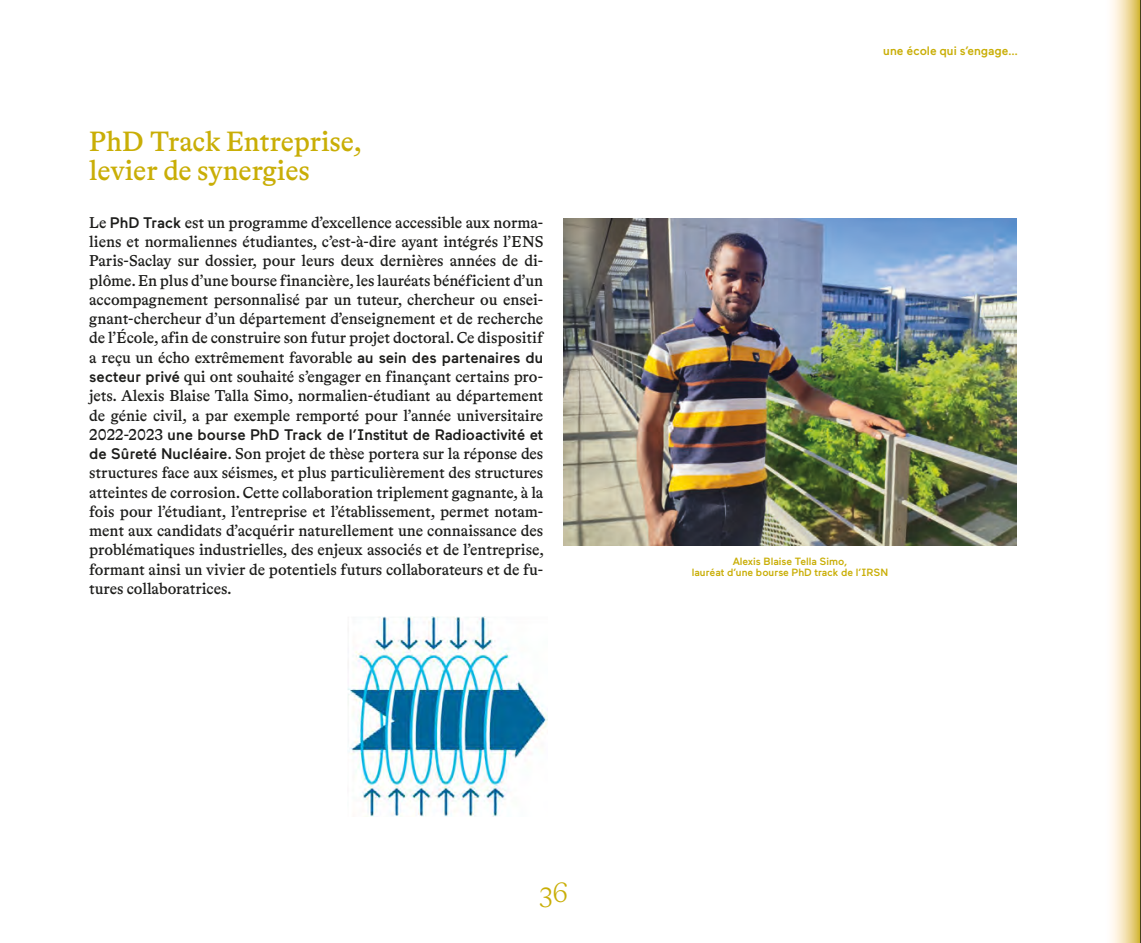
<style>
.page{position:relative;width:1141px;height:943px;background:#fff}
.page>*{position:absolute;margin:0;border:0;box-sizing:border-box;transform-origin:0 0}
.t1{font:500 28px/28.9px "Bradford LL";color:#c9ae06}
.t2{font:300 28px "Bradford LL";color:#c9ae06}
.t3{font:500 15.75px/19.2px "Bradford LL";color:#1d1d1b;text-align:justify}
.t4{font:500 15.4px "Maax Ens C";color:#1d1d1b}
.t5{font:500 12.25px "Maax Ens C";color:#c9ae06}
.t6{font:500 10.5px/11.4px "Maax Ens C";color:#c9ae06;text-align:center}
.s1{font-family:"Maax Ens C";font-size:15.4px}
.s2{font-family:"Bradford LL";font-size:15.75px}
</style>
<div class="page">
<svg style="left:1111px;top:0;width:29px;height:943px;background:#efdda6"></svg>
<img style="left:563px;top:218px;width:454px;height:327px">
<img style="left:348px;top:616px;width:199px;height:200px">
<hr style="left:1140px;top:0;width:1px;height:943px;background:#1d1d1b">
<h1 class="t1" style="left:89px;top:126px;width:274px">PhD Track Entreprise, levier de synergies</h1>
<p class="t3" style="left:89px;top:212px;width:455px">Le <span class="s1">PhD Track</span> est un programme d’excellence accessible aux norma&shy;liens et normaliennes étudiantes, c’est-à-dire ayant intégrés l’ENS Paris-Saclay sur dossier, pour leurs deux dernières années de di&shy;plôme. En plus d’une bourse financière, les lauréats bénéficient d’un accompagnement personnalisé par un tuteur, chercheur ou ensei&shy;gnant-chercheur d’un département d’enseignement et de recherche de l’École, afin de construire son futur projet doctoral. Ce dispositif a reçu un écho extrêmement favorable <span class="s1">au sein des partenaires du secteur privé</span> qui ont souhaité s’engager en finançant certains pro&shy;jets. Alexis Blaise Talla Simo, normalien-étudiant au département de génie civil, a par exemple remporté pour l’année universitaire</p>
<p class="t4" style="left:89px;top:426px;width:455px"><span class="s2">2022-2023</span> une bourse PhD Track de l’Institut de Radioactivité et</p>
<p class="t3" style="left:89px;top:443px;width:456px"><span class="s1">de Sûreté Nucléaire</span>. Son projet de thèse portera sur la réponse des structures face aux séismes, et plus particulièrement des structures atteintes de corrosion. Cette collaboration triplement gagnante, à la fois pour l’étudiant, l’entreprise et l’établissement, permet notam&shy;ment aux candidats d’acquérir naturellement une connaissance des problématiques industrielles, des enjeux associés et de l’entreprise, formant ainsi un vivier de potentiels futurs collaborateurs et de fu&shy;tures collaboratrices.</p>
<h1 class="t2" style="left:538px;top:874px;width:31px">36</h1>
<p class="t5" style="left:883px;top:44px;width:136px">une école qui s’engage…</p>
<p class="t6" style="left:692px;top:555px;width:198px">Alexis Blaise Tella Simo,<br>lauréat d’une bourse PhD track de l’IRSN</p>
</div>
